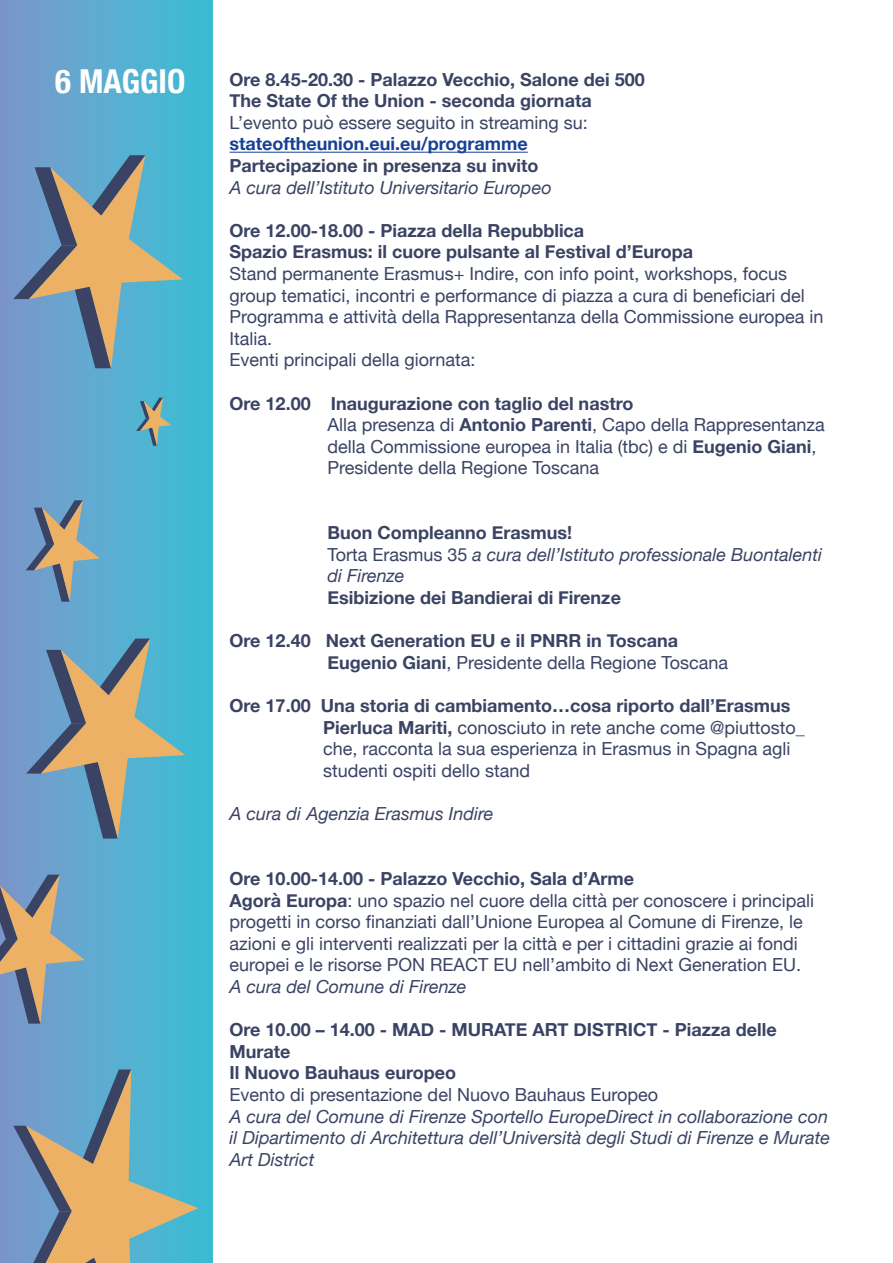
<style>
.page{position:relative;width:893px;height:1263px;background:#fff}
.page>*{position:absolute;margin:0;border:0;box-sizing:border-box;transform-origin:0 0}
.t1{font:700 condensed 33px "Helvetica Neue";color:#fff}
.t2{font:18px/21.6px "Helvetica Neue";color:#3b4364}
.t3{font:700 18px/21.6px "Helvetica Neue";color:#3b4364}
.t4{font:italic 18px/21.6px "Helvetica Neue";color:#3b4364}
.t5{font:700 18px "Helvetica Neue";color:#164194}
.s1{font-weight:700}
.s2{font-style:normal}
</style>
<div class="page">
<div style="left:0;top:0;width:213px;height:1263px;background:linear-gradient(to right,#7d97cb,#39bfd5)"></div>
<hr style="left:230px;top:152px;width:298px;height:1px;background:#164194">
<svg style="left:13px;top:1069px;width:185px;height:194px;background:#86a5a5"></svg>
<svg style="left:26px;top:500px;width:74px;height:102px;background:#839aa6"></svg>
<svg style="left:13px;top:155px;width:170px;height:213px;background:#7da0a8"></svg>
<svg style="left:26px;top:639px;width:159px;height:199px;background:#7ca0a8"></svg>
<svg style="left:136px;top:398px;width:35px;height:48px;background:#71a4a8"></svg>
<svg style="left:0;top:875px;width:85px;height:149px;background:#8d999e"></svg>
<p class="t1" style="left:55px;top:54px;width:132px">6 MAGGIO</p>
<p class="t3" style="left:230px;top:69px;width:417px">Ore 8.45-20.30 - Palazzo Vecchio, Salone dei 500</p>
<p class="t3" style="left:230px;top:90px;width:364px">The State Of the Union - seconda giornata</p>
<p class="t2" style="left:230px;top:113px;width:360px">L’evento può essere seguito in streaming su:</p>
<p class="t5" style="left:230px;top:130px;width:300px">stateoftheunion.eui.eu/programme</p>
<p class="t3" style="left:230px;top:155px;width:310px">Partecipazione in presenza su invito</p>
<p class="t4" style="left:230px;top:177px;width:324px">A cura dell’Istituto Universitario Europeo</p>
<p class="t3" style="left:230px;top:220px;width:356px">Ore 12.00-18.00 - Piazza della Repubblica</p>
<p class="t3" style="left:230px;top:242px;width:465px">Spazio Erasmus: il cuore pulsante al Festival d’Europa</p>
<p class="t2" style="left:230px;top:264px;width:595px">Stand permanente Erasmus+ Indire, con info point, workshops, focus group tematici, incontri e performance di piazza a cura di beneficiari del Programma e attività della Rappresentanza della Commissione europea in Italia.</p>
<p class="t2" style="left:230px;top:350px;width:248px">Eventi principali della giornata:</p>
<p class="t3" style="left:230px;top:393px;width:405px">Ore 12.00 Inaugurazione con taglio del nastro</p>
<p class="t2" style="left:327px;top:415px;width:499px">Alla presenza di <span class="s1">Antonio Parenti</span>, Capo della Rappresentanza della Commissione europea in Italia (tbc) e di <span class="s1">Eugenio Giani</span>,<br>Presidente della Regione Toscana</p>
<p class="t3" style="left:327px;top:522px;width:246px">Buon Compleanno Erasmus!</p>
<p class="t4" style="left:327px;top:545px;width:496px"><span class="s2">Torta Erasmus 35</span> a cura dell’Istituto professionale Buontalenti di Firenze</p>
<p class="t3" style="left:327px;top:587px;width:295px">Esibizione dei Bandierai di Firenze</p>
<p class="t3" style="left:230px;top:630px;width:450px">Ore 12.40 Next Generation EU e il PNRR in Toscana</p>
<p class="t2" style="left:327px;top:653px;width:402px"><span class="s1">Eugenio Giani</span>, Presidente della Regione Toscana</p>
<p class="t3" style="left:230px;top:695px;width:562px">Ore 17.00 Una storia di cambiamento…cosa riporto dall’Erasmus</p>
<p class="t2" style="left:323px;top:717px;width:483px"><span class="s1">Pierluca Mariti,</span> conosciuto in rete anche come @piuttosto_ che, racconta la sua esperienza in Erasmus in Spagna agli studenti ospiti dello stand</p>
<p class="t4" style="left:230px;top:804px;width:265px">A cura di Agenzia Erasmus Indire</p>
<p class="t3" style="left:230px;top:868px;width:406px">Ore 10.00-14.00 - Palazzo Vecchio, Sala d’Arme</p>
<p class="t2" style="left:230px;top:890px;width:586px"><span class="s1">Agorà Europa</span>: uno spazio nel cuore della città per conoscere i principali progetti in corso finanziati dall’Unione Europea al Comune di Firenze, le azioni e gli interventi realizzati per la città e per i cittadini grazie ai fondi europei e le risorse PON REACT EU nell’ambito di Next Generation EU.</p>
<p class="t4" style="left:230px;top:977px;width:238px">A cura del Comune di Firenze</p>
<p class="t3" style="left:230px;top:1019px;width:549px">Ore 10.00 – 14.00 - MAD - MURATE ART DISTRICT - Piazza delle<br>Murate</p>
<p class="t3" style="left:230px;top:1062px;width:228px">Il Nuovo Bauhaus europeo</p>
<p class="t2" style="left:230px;top:1085px;width:430px">Evento di presentazione del Nuovo Bauhaus Europeo</p>
<p class="t4" style="left:230px;top:1106px;width:602px;text-align:justify">A cura del Comune di Firenze Sportello EuropeDirect in collaborazione con il Dipartimento di Architettura dell’Università degli Studi di Firenze e Murate Art District</p>
</div>
